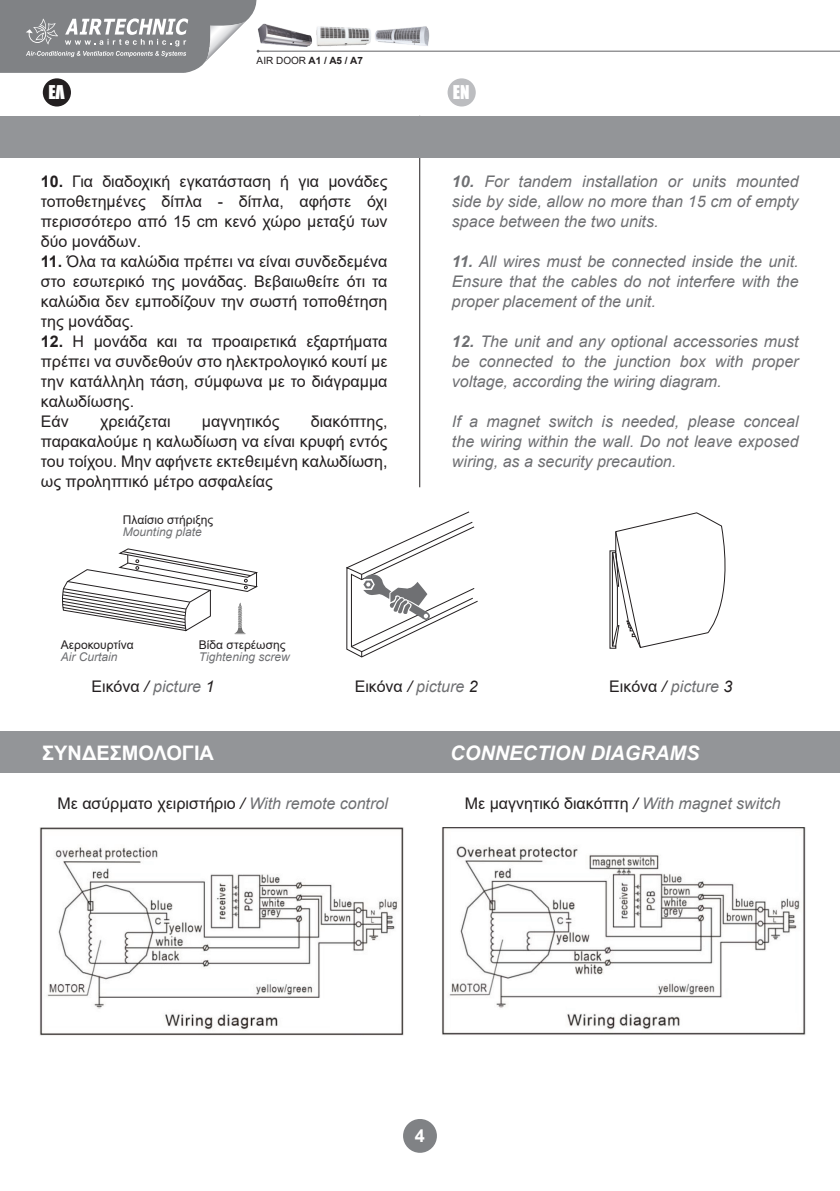
<style>
.page{position:relative;width:840px;height:1191px;background:#fff}
.page>*{position:absolute;margin:0;border:0;box-sizing:border-box;transform-origin:0 0}
.t1{font:italic 700 20px "Arial";color:#fff}
.t2{font:700 20px "Arial";color:#fff}
.t3{font:700 18px "Arial";color:#fff}
.t4{font:17.4px "Impact";color:#fff}
.t5{font:16px/20px "Arial";color:#231f20;text-align:justify}
.t6{font:italic 16px/20px "Arial";color:#6f7073;text-align:justify}
.t7{font:12px "Arial";color:#231f20}
.t8{font:italic 12px "Arial";color:#6f7073}
.t9{font:700 10px "Arial";color:#231f20}
.s1{font-weight:400}
.s2{font-weight:700}
.s3{font-style:normal;color:#231f20}
.s4{color:#231f20}
.s5{font-style:italic}
.s6{font-style:italic;color:#6f7073}
</style>
<div class="page">
<img style="left:260px;top:23px;width:52px;height:24px">
<img style="left:316px;top:26px;width:55px;height:21px">
<img style="left:375px;top:26px;width:55px;height:20px">
<div style="left:403px;top:1119px;width:33px;height:33px;background:#808285;border-radius:50%"></div>
<hr style="left:258px;top:51px;width:581px;height:1px;background:#636366">
<svg style="left:0;top:0;width:260px;height:73px"></svg>
<hr style="left:419px;top:116px;width:1px;height:371px;background:#231f20">
<div style="left:43px;top:78px;width:28px;height:28px;background:#231f20;border-radius:50%"></div>
<div style="left:447px;top:78px;width:28px;height:28px;background:#bcbdc0;border-radius:50%"></div>
<div style="left:0;top:116px;width:839px;height:42px;background:#939598"></div>
<svg style="left:346px;top:511px;width:132px;height:147px"></svg>
<svg style="left:609px;top:513px;width:117px;height:136px"></svg>
<svg style="left:62px;top:548px;width:196px;height:86px"></svg>
<div style="left:0;top:731px;width:839px;height:41px;background:#939598"></div>
<img style="left:39px;top:827px;width:767px;height:209px">
<p class="t9" style="left:256px;top:53px;width:108px"><span class="s1">AIR DOOR</span> A1 / A5 / A7</p>
<p class="t4" style="left:48px;top:79px;width:18px">ΕΛ</p>
<p class="t4" style="left:452px;top:79px;width:18px">EN</p>
<p class="t5" style="left:41px;top:171px;width:348px"><span class="s2">10.</span> Για διαδοχική εγκατάσταση ή για μονάδες τοποθετημένες δίπλα - δίπλα, αφήστε όχι περισσότερο από 15 cm κενό χώρο μεταξύ των δύο μονάδων.</p>
<p class="t5" style="left:41px;top:251px;width:348px"><span class="s2">11.</span> Όλα τα καλώδια πρέπει να είναι συνδεδεμένα στο εσωτερικό της μονάδας. Βεβαιωθείτε ότι τα καλώδια δεν εμποδίζουν την σωστή τοποθέτηση της μονάδας.</p>
<p class="t5" style="left:41px;top:331px;width:348px"><span class="s2">12.</span> Η μονάδα και τα προαιρετικά εξαρτήματα πρέπει να συνδεθούν στο ηλεκτρολογικό κουτί με την κατάλληλη τάση, σύμφωνα με το διάγραμμα καλωδίωσης.</p>
<p class="t5" style="left:41px;top:411px;width:29px">Εάν</p>
<p class="t5" style="left:100px;top:411px;width:72px">χρειάζεται</p>
<p class="t5" style="left:202px;top:411px;width:79px">μαγνητικός</p>
<p class="t5" style="left:41px;top:411px;width:348px;text-indent:270px">διακόπτης, παρακαλούμε η καλωδίωση να είναι κρυφή εντός του τοίχου. Μην αφήνετε εκτεθειμένη καλωδίωση, ως προληπτικό μέτρο ασφαλείας</p>
<p class="t7" style="left:123px;top:512px;width:92px">Πλαίσιο στήριξης</p>
<p class="t8" style="left:123px;top:524px;width:80px">Mounting plate</p>
<p class="t7" style="left:61px;top:636px;width:74px">Aεροκουρτίνα</p>
<p class="t8" style="left:61px;top:649px;width:58px">Air Curtain</p>
<p class="t7" style="left:199px;top:636px;width:88px">Βίδα στερέωσης</p>
<p class="t8" style="left:199px;top:649px;width:92px">Τightening screw</p>
<p class="t6" style="left:451px;top:172px;width:348px"><span class="s2">10.</span> For tandem installation or units mounted side by side, allow no more than 15 cm of empty space between the two units.</p>
<p class="t6" style="left:451px;top:252px;width:348px"><span class="s2">11.</span> All wires must be connected inside the unit.<br>Ensure that the cables do not interfere with the proper placement of the unit.</p>
<p class="t6" style="left:451px;top:332px;width:348px"><span class="s2">12.</span> The unit and any optional accessories must be connected to the junction box with proper voltage, according the wiring diagram.</p>
<p class="t6" style="left:451px;top:412px;width:348px">If a magnet switch is needed, please conceal the wiring within the wall. Do not leave exposed wiring, as a security precaution.</p>
<p class="t6" style="left:91px;top:677px;width:124px"><span class="s3">Εικόνα</span> <span class="s4">/</span> picture <span class="s4">1</span></p>
<p class="t6" style="left:354px;top:677px;width:124px"><span class="s3">Εικόνα</span> <span class="s4">/</span> picture <span class="s4">2</span></p>
<p class="t6" style="left:609px;top:677px;width:124px"><span class="s3">Εικόνα</span> <span class="s4">/</span> picture <span class="s4">3</span></p>
<p class="t2" style="left:42px;top:738px;width:173px">ΣΥΝΔΕΣΜΟΛΟΓΙΑ</p>
<p class="t1" style="left:450px;top:739px;width:250px">CONNECTION DIAGRAMS</p>
<p class="t5" style="left:57px;top:793px;width:332px">Με ασύρματο χειριστήριο <span class="s5">/</span> <span class="s6">With remote control</span></p>
<p class="t5" style="left:464px;top:793px;width:317px">Με μαγνητικό διακόπτη <span class="s5">/</span> <span class="s6">With magnet switch</span></p>
<p class="t3" style="left:415px;top:1123px;width:12px">4</p>
</div>
